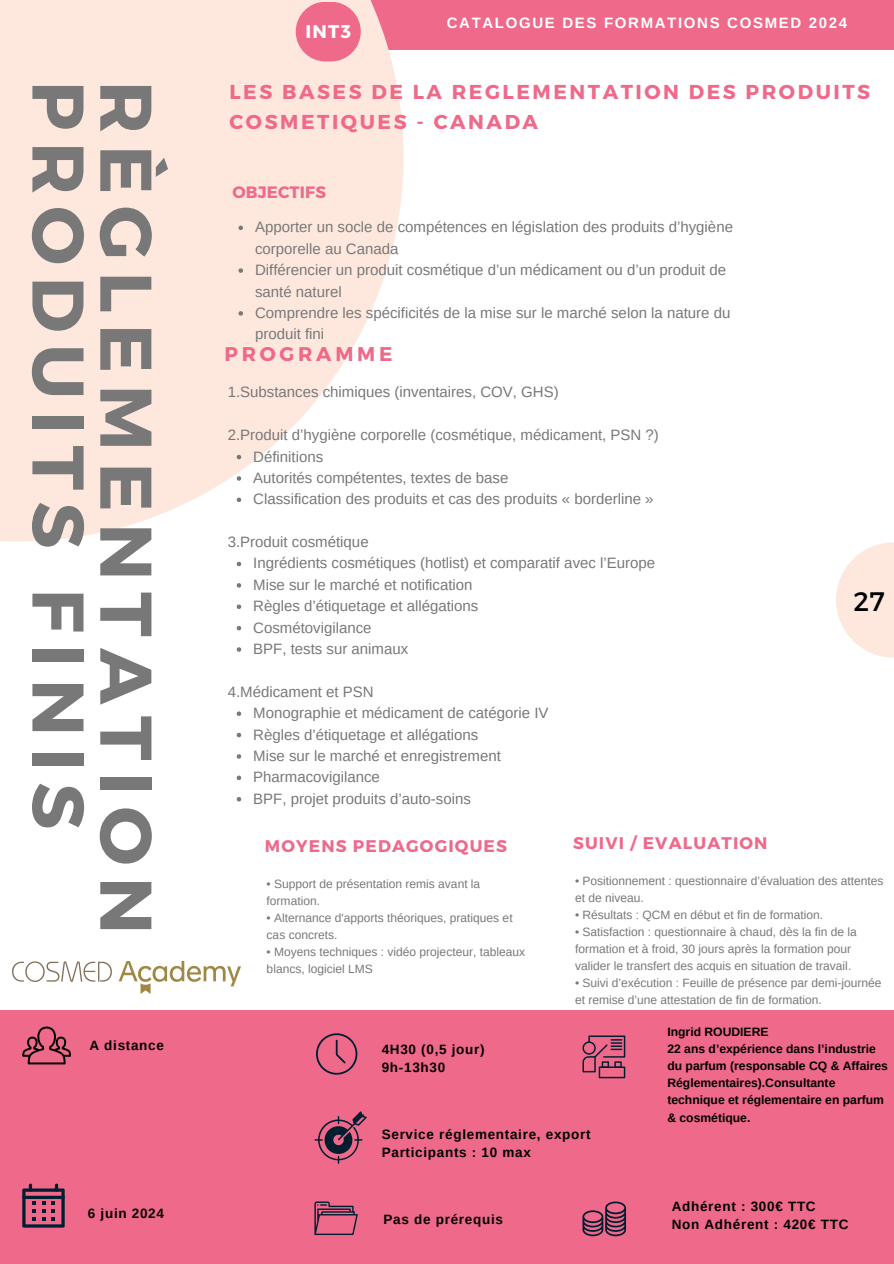
<style>
.page{position:relative;width:894px;height:1264px;background:#fff}
.page>*{position:absolute;margin:0;border:0;box-sizing:border-box;transform-origin:0 0}
.t1{font:700 72.9px/67.8px "Montserrat";letter-spacing:.16em;color:#787878}
.t2{font:26.7px "Montserrat";color:#000}
.t3{font:700 20.1px/29.2px "Montserrat";letter-spacing:.125em;color:#ef698a}
.t4{font:700 19.8px "Montserrat";letter-spacing:.19em;color:#ef698a}
.t5{font:700 18.3px "Montserrat";color:#fff}
.t6{font:700 16.8px "Montserrat";letter-spacing:.07em;color:#ef698a}
.t7{font:700 16.5px "Montserrat";letter-spacing:.01em;color:#ef698a}
.t8{font:15px/21.3px "Arimo";color:#787878}
.t9{font:700 15px "Arimo";letter-spacing:.11em;color:#fff}
.t10{font:700 13.5px "Arimo";letter-spacing:.05em;color:#000}
.t11{font:700 12.15px/17.1px "Arimo";color:#000}
.t12{font:12px/17px "Arimo";color:#787878}
</style>
<div class="page">
<div style="left:0;top:0;width:893px;height:49px;background:#ef698a"></div>
<div style="left:0;top:1010px;width:893px;height:253px;background:#ef698a"></div>
<svg style="left:0;top:0;width:403px;height:541px;fill:#fee8dd"></svg>
<svg style="left:22px;top:1183px;width:43px;height:44px"></svg>
<svg style="left:314px;top:1111px;width:52px;height:52px"></svg>
<svg style="left:314px;top:1201px;width:44px;height:33px"></svg>
<svg style="left:582px;top:1201px;width:44px;height:35px"></svg>
<svg style="left:582px;top:1035px;width:43px;height:43px"></svg>
<svg style="left:316px;top:1033px;width:41px;height:41px"></svg>
<svg style="left:237px;top:455px;width:4px;height:4px"></svg>
<svg style="left:237px;top:476px;width:4px;height:4px"></svg>
<svg style="left:237px;top:497px;width:4px;height:5px"></svg>
<svg style="left:237px;top:561px;width:4px;height:5px"></svg>
<svg style="left:237px;top:583px;width:4px;height:4px"></svg>
<svg style="left:237px;top:604px;width:4px;height:5px"></svg>
<svg style="left:237px;top:626px;width:4px;height:4px"></svg>
<svg style="left:237px;top:647px;width:4px;height:4px"></svg>
<svg style="left:237px;top:711px;width:4px;height:5px"></svg>
<svg style="left:237px;top:732px;width:4px;height:5px"></svg>
<svg style="left:237px;top:754px;width:4px;height:4px"></svg>
<svg style="left:237px;top:775px;width:4px;height:5px"></svg>
<svg style="left:237px;top:797px;width:4px;height:4px"></svg>
<svg style="left:238px;top:225px;width:5px;height:5px"></svg>
<svg style="left:238px;top:268px;width:5px;height:5px"></svg>
<svg style="left:238px;top:311px;width:5px;height:4px"></svg>
<svg style="left:836px;top:542px;width:57px;height:115px"></svg>
<div style="left:295px;top:2px;width:65px;height:59px;background:#ef698a;border-radius:30px"></div>
<svg style="left:22px;top:1026px;width:49px;height:38px"></svg>
<img style="left:12px;top:961px;width:229px;height:32px">
<p class="t1" style="left:164px;top:81px;width:854px;rotate:90deg">RÈGLEMENTATION<br>PRODUITS FINIS</p>
<p class="t10" style="left:89px;top:1037px;width:76px">A distance</p>
<p class="t10" style="left:88px;top:1205px;width:78px">6 juin 2024</p>
<p class="t5" style="left:305px;top:19px;width:47px">INT3</p>
<p class="t9" style="left:446px;top:14px;width:402px">CATALOGUE DES FORMATIONS COSMED 2024</p>
<p class="t3" style="left:229px;top:77px;width:642px">LES BASES DE LA REGLEMENTATION DES PRODUITS<br>COSMETIQUES - CANADA</p>
<p class="t7" style="left:232px;top:181px;width:95px">OBJECTIFS</p>
<p class="t8" style="left:255px;top:216px;width:479px">Apporter un socle de compétences en législation des produits d’hygiène corporelle au Canada</p>
<p class="t8" style="left:255px;top:259px;width:472px">Différencier un produit cosmétique d’un médicament ou d’un produit de santé naturel</p>
<p class="t8" style="left:255px;top:302px;width:477px">Comprendre les spécificités de la mise sur le marché selon la nature du produit fini</p>
<p class="t4" style="left:224px;top:341px;width:169px">PROGRAMME</p>
<p class="t8" style="left:228px;top:381px;width:332px">1.Substances chimiques (inventaires, COV, GHS)</p>
<p class="t8" style="left:228px;top:424px;width:432px">2.Produit d’hygiène corporelle (cosmétique, médicament, PSN ?)</p>
<p class="t8" style="left:253px;top:445px;width:72px">Définitions</p>
<p class="t8" style="left:253px;top:467px;width:257px">Autorités compétentes, textes de base</p>
<p class="t8" style="left:253px;top:488px;width:402px">Classification des produits et cas des produits « borderline »</p>
<p class="t8" style="left:228px;top:531px;width:142px">3.Produit cosmétique</p>
<p class="t8" style="left:253px;top:552px;width:403px">Ingrédients cosmétiques (hotlist) et comparatif avec l’Europe</p>
<p class="t8" style="left:253px;top:574px;width:221px">Mise sur le marché et notification</p>
<p class="t8" style="left:253px;top:595px;width:227px">Règles d’étiquetage et allégations</p>
<p class="t8" style="left:253px;top:616px;width:120px">Cosmétovigilance</p>
<p class="t8" style="left:253px;top:638px;width:156px">BPF, tests sur animaux</p>
<p class="t8" style="left:228px;top:681px;width:147px">4.Médicament et PSN</p>
<p class="t8" style="left:253px;top:702px;width:297px">Monographie et médicament de catégorie IV</p>
<p class="t8" style="left:253px;top:723px;width:227px">Règles d’étiquetage et allégations</p>
<p class="t8" style="left:253px;top:745px;width:249px">Mise sur le marché et enregistrement</p>
<p class="t8" style="left:253px;top:766px;width:128px">Pharmacovigilance</p>
<p class="t8" style="left:253px;top:787px;width:219px">BPF, projet produits d’auto-soins</p>
<p class="t2" style="left:853px;top:583px;width:32px">27</p>
<p class="t6" style="left:265px;top:835px;width:243px">MOYENS PEDAGOGIQUES</p>
<p class="t12" style="left:266px;top:875px;width:215px">• Support de présentation remis avant la formation.</p>
<p class="t12" style="left:266px;top:909px;width:247px">• Alternance d'apports théoriques, pratiques et cas concrets.</p>
<p class="t12" style="left:266px;top:943px;width:260px">• Moyens techniques : vidéo projecteur, tableaux blancs, logiciel LMS</p>
<p class="t10" style="left:381px;top:1041px;width:104px">4H30 (0,5 jour)</p>
<p class="t10" style="left:381px;top:1059px;width:65px">9h-13h30</p>
<p class="t6" style="left:573px;top:832px;width:196px">SUIVI / EVALUATION</p>
<p class="t12" style="left:575px;top:872px;width:310px">• Positionnement : questionnaire d’évaluation des attentes et de niveau.</p>
<p class="t12" style="left:575px;top:906px;width:250px">• Résultats : QCM en début et fin de formation.</p>
<p class="t12" style="left:575px;top:923px;width:283px">• Satisfaction : questionnaire à chaud, dès la fin de la formation et à froid, 30 jours après la formation pour valider le transfert des acquis en situation de travail.</p>
<p class="t12" style="left:575px;top:974px;width:308px">• Suivi d’exécution : Feuille de présence par demi-journée et remise d’une attestation de fin de formation.</p>
<p class="t11" style="left:667px;top:1023px;width:103px">Ingrid ROUDIERE</p>
<p class="t11" style="left:667px;top:1040px;width:222px">22 ans d’expérience dans l’industrie du parfum (responsable CQ &amp; Affaires<br>Réglementaires).Consultante technique et réglementaire en parfum &amp; cosmétique.</p>
<p class="t10" style="left:381px;top:1126px;width:210px">Service réglementaire, export</p>
<p class="t10" style="left:381px;top:1144px;width:151px">Participants : 10 max</p>
<p class="t10" style="left:383px;top:1212px;width:121px">Pas de prérequis</p>
<p class="t10" style="left:671px;top:1198px;width:145px">Adhérent : 300€ TTC</p>
<p class="t10" style="left:671px;top:1216px;width:178px">Non Adhérent : 420€ TTC</p>
</div>
